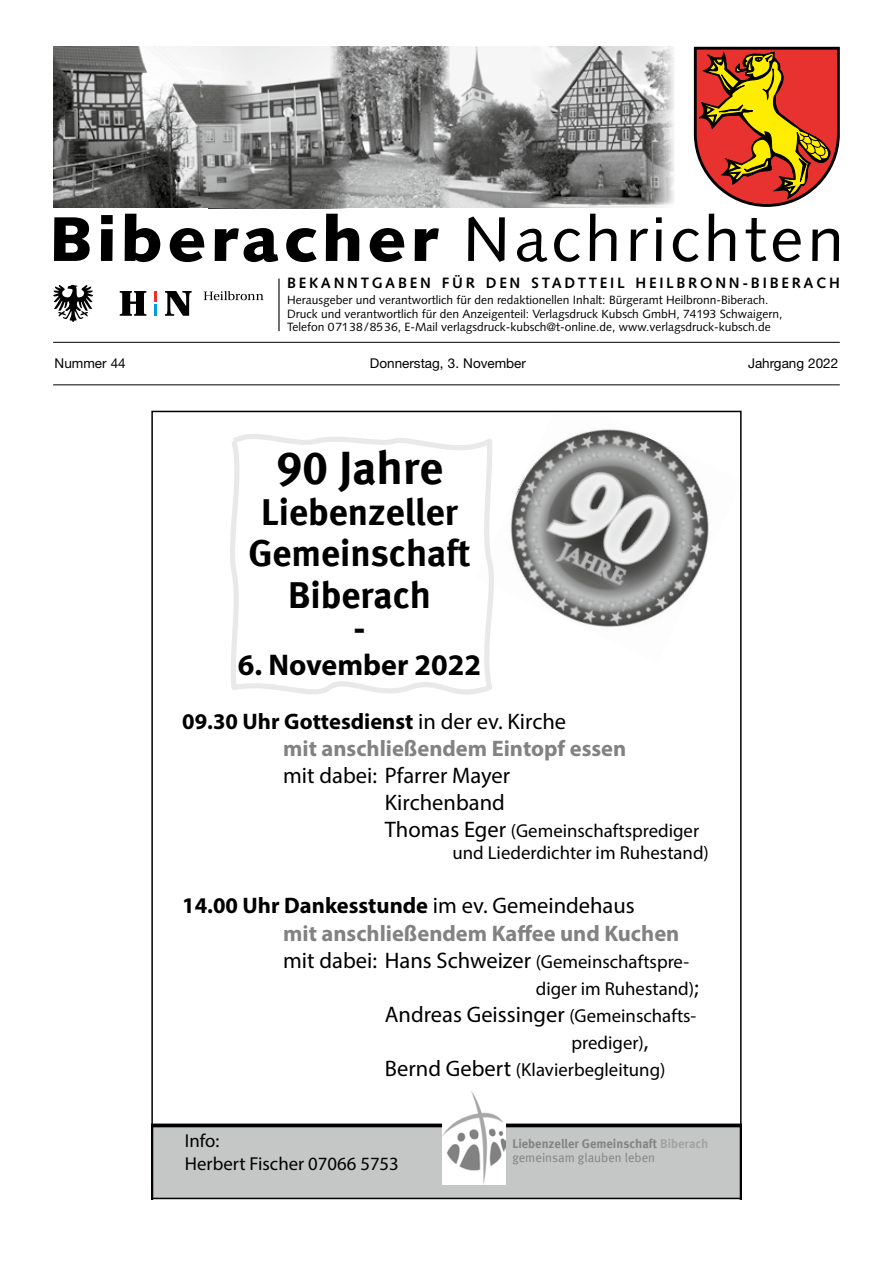
<style>
.page{position:relative;width:893px;height:1263px;background:#fff}
.page>*{position:absolute;margin:0;border:0;box-sizing:border-box;transform-origin:0 0}
.t1{font:63px "Syntax LT Std";letter-spacing:.06em;color:#000;scale:1.05 1}
.t2{font:46.95px "Meta Bold LF";color:#000}
.t3{font:37.5px/41.2px "Meta Bold LF";color:#000;text-align:center}
.t4{font:700 30px "Myriad Pro";color:#000}
.t5{font:22.5px/27px "Myriad Pro";color:#000;text-align:right}
.t6{font:700 22.5px/27px "Myriad Pro";color:#828282}
.t7{font:18.75px/22.5px "Myriad Pro";color:#000}
.t8{font:700 15px "Syntax LT Std";letter-spacing:.18em;color:#000}
.t9{font:13.5px "Helvetica Neue LT Std";color:#000}
.t10{font:12.75px "Meta Bold LF";color:#828382}
.t11{font:12.75px "Meta Normal LF";color:#828382}
.t12{font:12px/13.5px "Syntax LT Std";color:#000}
.s1{font-weight:900}
.s2{color:#000}
.s3{font-weight:400;color:#000}
.s4{font-size:22.5px}
.s5{font-weight:700}
.s6{font-weight:700;color:#828282}
.s7{font-size:18.75px}
.s8{color:#a3a3a4}
</style>
<div class="page">
<hr style="left:53px;top:384px;width:787px;height:1px;background:#000">
<hr style="left:53px;top:342px;width:787px;height:1px;background:#000">
<img style="left:551px;top:47px;width:123px;height:161px">
<img style="left:449px;top:47px;width:102px;height:161px">
<img style="left:346px;top:47px;width:103px;height:161px">
<img style="left:254px;top:47px;width:92px;height:161px">
<svg style="left:694px;top:47px;width:146px;height:160px"></svg>
<hr style="left:278px;top:279px;width:2px;height:52px;background:#000">
<img style="left:53px;top:47px;width:201px;height:161px">
<svg style="left:120px;top:291px;width:26px;height:25px"></svg>
<svg style="left:165px;top:291px;width:27px;height:25px"></svg>
<svg style="left:204px;top:291px;width:60px;height:9px"></svg>
<svg style="left:154px;top:291px;width:3px;height:25px"></svg>
<svg style="left:53px;top:285px;width:40px;height:37px"></svg>
<svg style="left:154px;top:1123px;width:585px;height:73px"></svg>
<img style="left:510px;top:429px;width:199px;height:198px">
<img style="left:443px;top:1091px;width:62px;height:93px">
<svg style="left:230px;top:434px;width:264px;height:261px"></svg>
<h1 class="t1" style="left:49px;top:202px;width:759px"><span class="s1">Biberacher</span> Nachrichten</h1>
<p class="t8" style="left:287px;top:275px;width:554px">BEKANNTGABEN FÜR DEN STADTTEIL HEILBRONN-BIBERACH</p>
<p class="t12" style="left:287px;top:293px;width:497px">Herausgeber und verantwortlich für den redaktionellen Inhalt: Bürgeramt Heilbronn-Biberach.<br>Druck und verantwortlich für den Anzeigenteil: Verlagsdruck Kubsch GmbH, 74193 Schwaigern,<br>Telefon 07138/8536, E-Mail verlagsdruck-kubsch@t-online.de, www.verlagsdruck-kubsch.de</p>
<p class="t9" style="left:55px;top:356px;width:73px">Nummer 44</p>
<p class="t9" style="left:370px;top:356px;width:158px">Donnerstag, 3. November</p>
<p class="t9" style="left:748px;top:356px;width:92px">Jahrgang 2022</p>
<h2 class="t2" style="left:276px;top:440px;width:169px">90 Jahre</h2>
<h3 class="t3" style="left:248px;top:491px;width:224px">Liebenzeller<br>Gemeinschaft<br>Biberach</h3>
<h3 class="t3" style="left:353px;top:607px;width:14px">-</h3>
<h3 class="t4" style="left:238px;top:645px;width:245px">6. November 2022</h3>
<h3 class="t6" style="left:283px;top:707px;width:345px;text-indent:-101px"><span class="s2">09.30 Uhr Gottesdienst</span> <span class="s3">in der ev. Kirche<br></span>mit anschließendem Eintopf essen</h3>
<h3 class="t5" style="left:283px;top:761px;width:228px">mit dabei: Pfarrer Mayer<br>Kirchenband</h3>
<h3 class="t7" style="left:452px;top:819px;width:258px;text-indent:-68px"><span class="s4">Thomas Eger</span> (Gemeinschaftsprediger und Liederdichter im Ruhestand)</h3>
<h3 class="t5" style="left:283px;top:892px;width:408px;text-align:left;text-indent:-101px"><span class="s5">14.00 Uhr Dankesstunde</span> im ev. Gemeindehaus<br><span class="s6">mit anschließendem Kaffee und Kuchen </span>mit dabei: Hans Schweizer <span class="s7">(Gemeinschaftspre-</span></h3>
<h3 class="t7" style="left:536px;top:977px;width:164px">diger im Ruhestand)<span class="s4">;</span></h3>
<h3 class="t5" style="left:385px;top:1000px;width:313px">Andreas Geissinger <span class="s7">(Gemeinschafts-</span></h3>
<h3 class="t7" style="left:385px;top:1028px;width:282px;line-height:27px;text-indent:187px">prediger)<span class="s4">,<br>Bernd Gebert</span> (Klavierbegleitung)</h3>
<h3 class="t7" style="left:185px;top:1129px;width:216px">Info:<br>Herbert Fischer 07066 5753</h3>
<p class="t10" style="left:512px;top:1136px;width:198px">Liebenzeller Gemeinschaft <span class="s8">Biberach</span></p>
<p class="t11" style="left:512px;top:1150px;width:144px">gemeinsam glauben leben</p>
</div>
